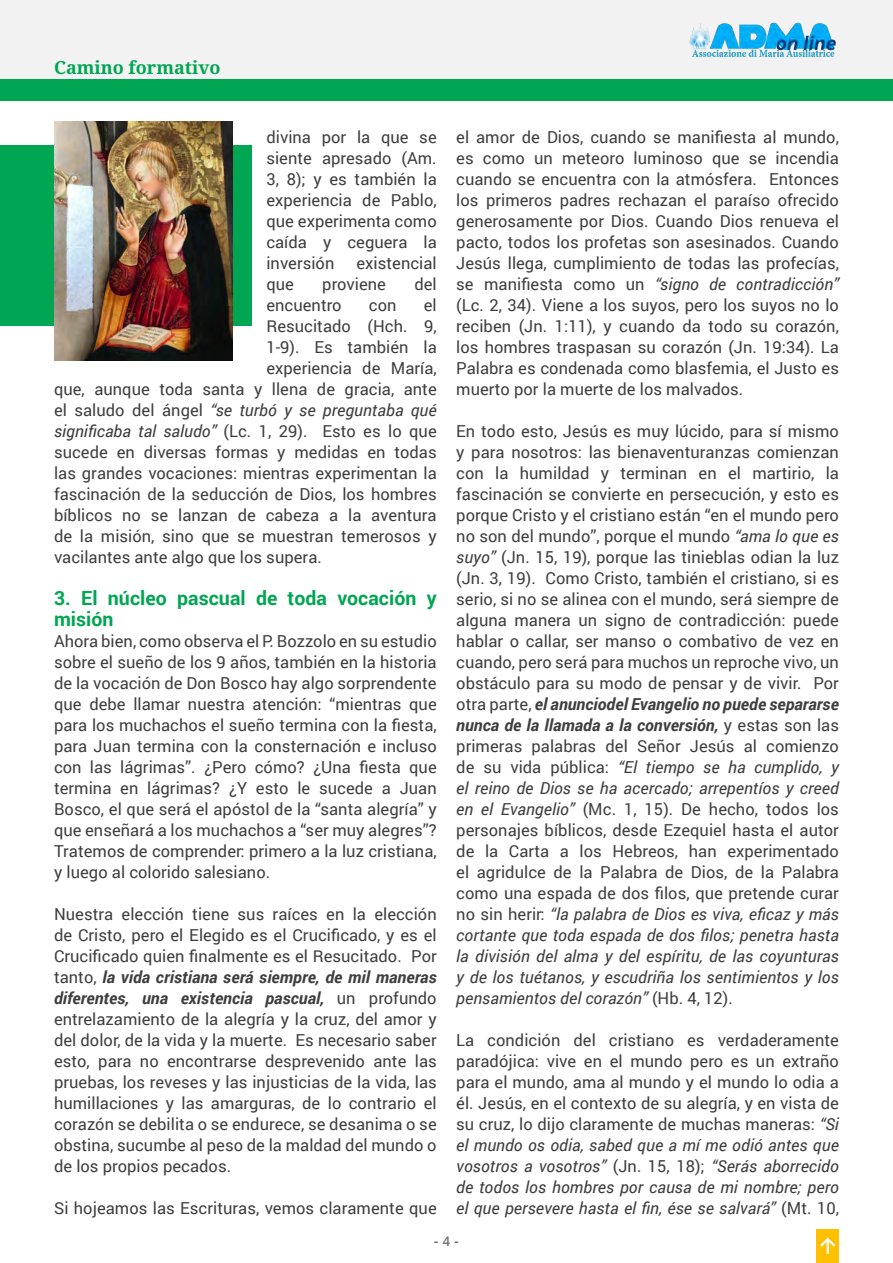
<style>
.page{position:relative;width:893px;height:1263px;background:#fff}
.page>*{position:absolute;margin:0;border:0;box-sizing:border-box;transform-origin:0 0}
.t1{font:700 19.5px/21px "Roboto";letter-spacing:.005em;color:#00a652}
.t2{font:700 18px "Noto Serif";color:#00a652}
.t3{font:16.5px/21px "Roboto";letter-spacing:.005em;color:#3e3e3f;text-align:justify}
.t4{font:italic 16.5px "Roboto";letter-spacing:.005em;color:#3e3e3f}
.t5{font:700 13.5px "Segoe UI";color:#6d6e70}
.s1{font-style:normal}
.s2{font-weight:700;font-style:italic}
.s3{font-style:italic}
.s4{font-weight:600}
</style>
<div class="page">
<div style="left:0;top:0;width:893px;height:80px;background:#f2f2f2"></div>
<img style="left:689px;top:22px;width:147px;height:35px">
<div style="left:816px;top:1229px;width:23px;height:34px;background:#ffc000"></div>
<svg style="left:820px;top:1237px;width:16px;height:17px"></svg>
<div style="left:0;top:80px;width:893px;height:20px;background:#00a652"></div>
<div style="left:0;top:145px;width:251px;height:181px;background:#00a652"></div>
<img style="left:54px;top:122px;width:179px;height:238px">
<p class="t2" style="left:54px;top:54px;width:168px">Camino formativo</p>
<p class="t3" style="left:266px;top:126px;width:172px">divina por la que se siente apresado (Am.<br>3, 8); y es también la experiencia de Pablo, que experimenta como caída y ceguera la inversión</p>
<p class="t3" style="left:356px;top:252px;width:82px">existencial</p>
<p class="t3" style="left:266px;top:273px;width:29px">que</p>
<p class="t3" style="left:322px;top:273px;width:65px">proviene</p>
<p class="t3" style="left:414px;top:273px;width:24px">del</p>
<p class="t3" style="left:266px;top:294px;width:77px">encuentro</p>
<p class="t3" style="left:369px;top:294px;width:29px">con</p>
<p class="t3" style="left:424px;top:294px;width:14px">el</p>
<p class="t3" style="left:266px;top:315px;width:172px">Resucitado (Hch. 9,</p>
<p class="t3" style="left:266px;top:336px;width:172px">1-9). Es también la</p>
<p class="t3" style="left:266px;top:357px;width:172px">experiencia de María,</p>
<p class="t3" style="left:54px;top:378px;width:384px">que, aunque toda santa y llena de gracia, ante</p>
<p class="t4" style="left:54px;top:398px;width:384px"><span class="s1">el saludo del ángel</span> “se turbó y se preguntaba qué</p>
<p class="t4" style="left:54px;top:419px;width:384px">significaba tal saludo” <span class="s1">(Lc. 1, 29). Esto es lo que</span></p>
<p class="t3" style="left:54px;top:441px;width:384px">sucede en diversas formas y medidas en todas</p>
<p class="t3" style="left:54px;top:462px;width:384px">las grandes vocaciones: mientras experimentan la</p>
<p class="t3" style="left:54px;top:483px;width:384px">fascinación de la seducción de Dios, los hombres</p>
<p class="t3" style="left:54px;top:504px;width:384px">bíblicos no se lanzan de cabeza a la aventura</p>
<p class="t3" style="left:54px;top:525px;width:384px">de la misión, sino que se muestran temerosos y</p>
<p class="t3" style="left:54px;top:546px;width:269px">vacilantes ante algo que los supera.</p>
<p class="t1" style="left:54px;top:586px;width:384px">3. El núcleo pascual de toda vocación y misión</p>
<p class="t3" style="left:54px;top:630px;width:384px">Ahora bien, como observa el P. Bozzolo en su estudio sobre el sueño de los 9 años, también en la historia de la vocación de Don Bosco hay algo sorprendente que debe llamar nuestra atención: “mientras que para los muchachos el sueño termina con la fiesta, para Juan termina con la consternación e incluso con las lágrimas”. ¿Pero cómo? ¿Una fiesta que termina en lágrimas? ¿Y esto le sucede a Juan Bosco, el que será el apóstol de la “santa alegría” y que enseñará a los muchachos a “ser muy alegres”?<br>Tratemos de comprender: primero a la luz cristiana, y luego al colorido salesiano.</p>
<p class="t3" style="left:54px;top:903px;width:384px">Nuestra elección tiene sus raíces en la elección de Cristo, pero el Elegido es el Crucificado, y es el Crucificado quien finalmente es el Resucitado. Por tanto, <span class="s2">la vida cristiana será siempre, de mil maneras diferentes, una existencia pascual,</span> un profundo entrelazamiento de la alegría y la cruz, del amor y del dolor, de la vida y la muerte. Es necesario saber esto, para no encontrarse desprevenido ante las pruebas, los reveses y las injusticias de la vida, las humillaciones y las amarguras, de lo contrario el corazón se debilita o se endurece, se desanima o se obstina, sucumbe al peso de la maldad del mundo o de los propios pecados.</p>
<p class="t3" style="left:54px;top:1197px;width:384px">Si hojeamos las Escrituras, vemos claramente que</p>
<p class="t3" style="left:456px;top:126px;width:384px">el amor de Dios, cuando se manifiesta al mundo, es como un meteoro luminoso que se incendia cuando se encuentra con la atmósfera. Entonces los primeros padres rechazan el paraíso ofrecido generosamente por Dios. Cuando Dios renueva el pacto, todos los profetas son asesinados. Cuando Jesús llega, cumplimiento de todas las profecías, se manifiesta como un <span class="s3">“signo de contradicción” </span>(Lc. 2, 34). Viene a los suyos, pero los suyos no lo reciben (Jn. 1:11), y cuando da todo su corazón, los hombres traspasan su corazón (Jn. 19:34). La Palabra es condenada como blasfemia, el Justo es muerto por la muerte de los malvados.</p>
<p class="t3" style="left:456px;top:420px;width:384px">En todo esto, Jesús es muy lúcido, para sí mismo y para nosotros: las bienaventuranzas comienzan con la humildad y terminan en el martirio, la fascinación se convierte en persecución, y esto es porque Cristo y el cristiano están “en el mundo pero no son del mundo”, porque el mundo <span class="s3">“ama lo que es suyo”</span> (Jn. 15, 19), porque las tinieblas odian la luz (Jn. 3, 19). Como Cristo, también el cristiano, si es serio, si no se alinea con el mundo, será siempre de alguna manera un signo de contradicción: puede hablar o callar, ser manso o combativo de vez en cuando, pero será para muchos un reproche vivo, un obstáculo para su modo de pensar y de vivir. Por otra parte, <span class="s2">el anunciodel Evangelio no puede separarse nunca de la llamada a la conversión,</span> y estas son las primeras palabras del Señor Jesús al comienzo de su vida pública: <span class="s3">“El tiempo se ha cumplido, y el reino de Dios se ha acercado; arrepentíos y creed en el Evangelio”</span> (Mc. 1, 15). De hecho, todos los personajes bíblicos, desde Ezequiel hasta el autor de la Carta a los Hebreos, han experimentado el agridulce de la Palabra de Dios, de la Palabra como una espada de dos filos, que pretende curar no sin herir: <span class="s3">“la palabra de Dios es viva, eficaz y más cortante que toda espada de dos filos; penetra hasta la división del alma y del espíritu, de las coyunturas y de los tuétanos, y escudriña los sentimientos y los pensamientos del corazón”</span> (Hb. 4, 12).</p>
<p class="t3" style="left:456px;top:1029px;width:384px">La condición del cristiano es verdaderamente paradójica: vive en el mundo pero es un extraño para el mundo, ama al mundo y el mundo lo odia a él. Jesús, en el contexto de su alegría, y en vista de su cruz, lo dijo claramente de muchas maneras: <span class="s3">“Si el mundo os odia, sabed que a mí me odió antes que vosotros a vosotros”</span> (Jn. 15, 18); <span class="s3">“Serás aborrecido de todos los hombres por causa de mi nombre; pero el que persevere hasta el fin, ése se salvará”</span> (Mt. 10,</p>
<p class="t5" style="left:434px;top:1229px;width:27px">- <span class="s4">4</span> -</p>
</div>
